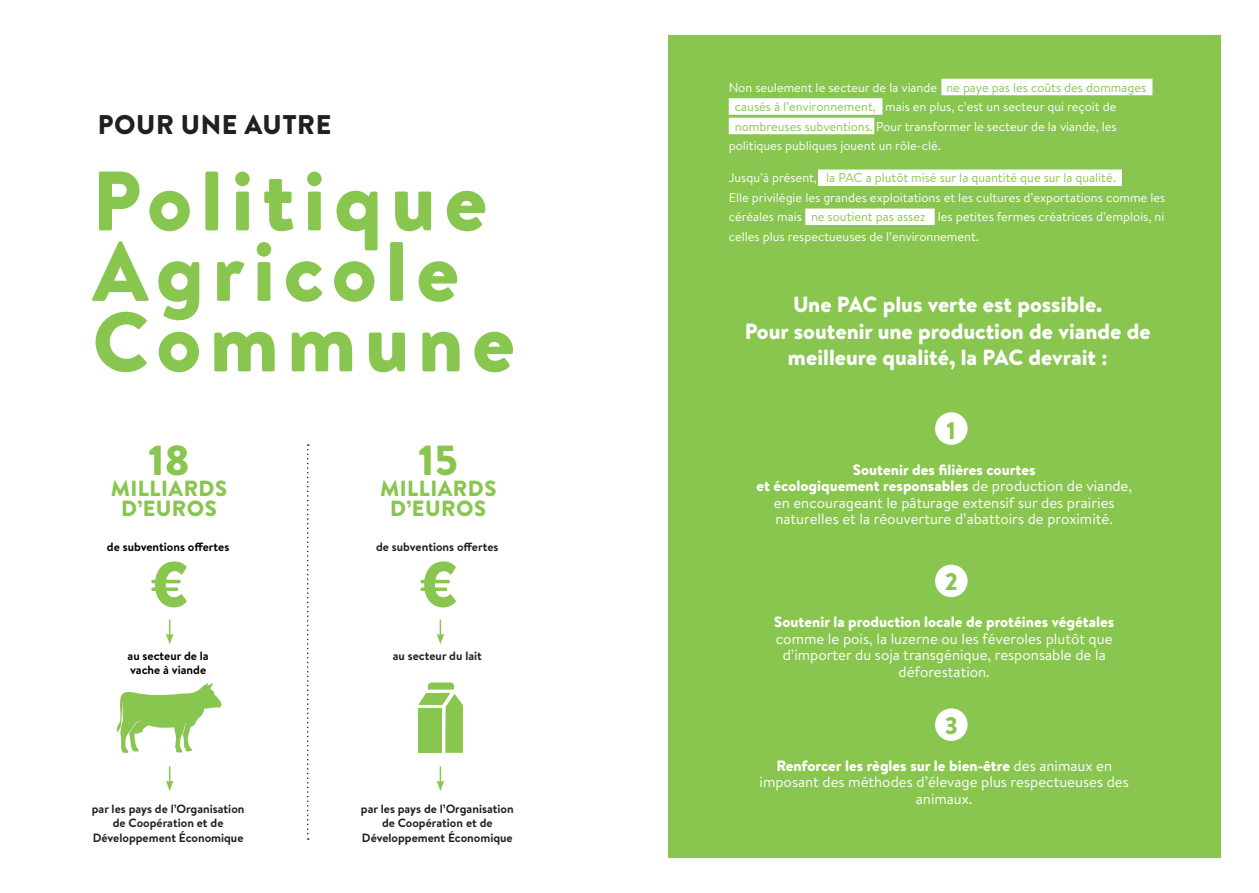
<style>
.page{position:relative;width:1259px;height:893px;background:#fff}
.page>*{position:absolute;margin:0;border:0;box-sizing:border-box;transform-origin:0 0}
.t1{font:900 84px "Brandon Text";letter-spacing:.1em;color:#89c650}
.t2{font:900 63.9px "Brandon Text";color:#89c650}
.t3{font:900 42px "Brandon Text";color:#89c650}
.t4{font:900 27px "Brandon Text";letter-spacing:.02em;color:#231f20}
.t5{font:900 24px "Brandon Text";color:#89c650}
.t6{font:900 21.9px/26.4px "Brandon Text";color:#fff;text-align:center}
.t7{font:900 21.9px "Brandon Text";letter-spacing:.02em;color:#89c650}
.t8{font:15px/16.5px "Brandon Text";color:#fff;text-align:center}
.t9{font:900 15px "Brandon Text";color:#fff}
.t10{font:12.75px/19.5px "Brandon Text";color:#fff}
.t11{font:12.75px "Brandon Text";color:#89c650}
.t12{font:700 12px/14.4px "Brandon Text";color:#231f20;text-align:center}
.t13{font:700 12px/14.4px "Brandon Text";color:#000}
.s1{color:#89c650}
.s2{color:#fff}
.s3{font-weight:900}
</style>
<div class="page">
<svg style="left:116px;top:682px;width:106px;height:71px"></svg>
<svg style="left:418px;top:682px;width:45px;height:71px"></svg>
<div style="left:418px;top:708px;width:23px;height:45px;background:#89c650"></div>
<svg style="left:307px;top:444px;width:2px;height:396px"></svg>
<svg style="left:166px;top:620px;width:7px;height:24px"></svg>
<svg style="left:166px;top:766px;width:7px;height:25px"></svg>
<svg style="left:436px;top:620px;width:8px;height:24px"></svg>
<svg style="left:436px;top:766px;width:8px;height:25px"></svg>
<div style="left:668px;top:35px;width:552px;height:823px;background:#89c650"></div>
<div style="left:941px;top:79px;width:211px;height:16px;background:#fff"></div>
<div style="left:729px;top:98px;width:153px;height:17px;background:#fff"></div>
<div style="left:729px;top:118px;width:145px;height:16px;background:#fff"></div>
<div style="left:818px;top:169px;width:304px;height:17px;background:#fff"></div>
<div style="left:805px;top:208px;width:129px;height:17px;background:#fff"></div>
<div style="left:935px;top:412px;width:32px;height:33px;background:#fff;border-radius:50%"></div>
<div style="left:935px;top:565px;width:32px;height:32px;background:#fff;border-radius:50%"></div>
<div style="left:935px;top:708px;width:32px;height:33px;background:#fff;border-radius:50%"></div>
<p class="t4" style="left:98px;top:105px;width:235px">POUR UNE AUTRE</p>
<p class="t1" style="left:92px;top:142px;width:396px">Politique</p>
<p class="t1" style="left:92px;top:212px;width:368px">Agricole</p>
<p class="t1" style="left:92px;top:283px;width:424px">Commune</p>
<p class="t3" style="left:148px;top:430px;width:44px">18</p>
<p class="t7" style="left:111px;top:473px;width:118px">MILLIARDS</p>
<p class="t7" style="left:121px;top:493px;width:97px">D’EUROS</p>
<p class="t13" style="left:107px;top:539px;width:124px">de subventions offertes</p>
<p class="t2" style="left:150px;top:539px;width:40px">€</p>
<p class="t13" style="left:128px;top:648px;width:83px">au secteur de la vache à viande</p>
<p class="t12" style="left:92px;top:801px;width:154px">par les pays de l’Organisation de Coopération et de<br>Développement Économique</p>
<p class="t3" style="left:418px;top:430px;width:42px">15</p>
<p class="t7" style="left:380px;top:473px;width:118px">MILLIARDS</p>
<p class="t7" style="left:390px;top:493px;width:97px">D’EUROS</p>
<p class="t12" style="left:376px;top:539px;width:124px">de subventions offertes</p>
<p class="t2" style="left:419px;top:539px;width:40px">€</p>
<p class="t12" style="left:393px;top:648px;width:91px">au secteur du lait</p>
<p class="t12" style="left:361px;top:801px;width:154px">par les pays de l’Organisation de Coopération et de<br>Développement Économique</p>
<p class="t10" style="left:729px;top:77px;width:425px">Non seulement le secteur de la viande <span class="s1">ne paye pas les coûts des dommages</span>..</p>
<p class="t10" style="left:729px;top:96px;width:389px">..<span class="s1">causés à l’environnement,</span>.. mais en plus, c’est un secteur qui reçoit de</p>
<p class="t10" style="left:729px;top:116px;width:389px">..<span class="s1">nombreuses subventions.</span> Pour transformer le secteur de la viande, les</p>
<p class="t10" style="left:729px;top:135px;width:214px">politiques publiques jouent un rôle-clé.</p>
<p class="t11" style="left:729px;top:169px;width:395px"><span class="s2">Jusqu’à présent,</span> la PAC a plutôt misé sur la quantité que sur la qualité.<span class="s2">..</span></p>
<p class="t10" style="left:729px;top:187px;width:438px">Elle privilégie les grandes exploitations et les cultures d’exportations comme les céréales mais <span class="s1">ne soutient pas assez</span>.. les petites fermes créatrices d’emplois, ni</p>
<p class="t10" style="left:729px;top:226px;width:252px">celles plus respectueuses de l’environnement.</p>
<p class="t6" style="left:745px;top:291px;width:407px">Une PAC plus verte est possible.<br>Pour soutenir une production de viande de meilleure qualité, la PAC devrait :</p>
<p class="t5" style="left:946px;top:413px;width:11px">1</p>
<p class="t9" style="left:853px;top:459px;width:184px">Soutenir des filières courtes</p>
<p class="t8" style="left:756px;top:477px;width:377px"><span class="s3">et écologiquement responsables</span> de production de viande, en encourageant le pâturage extensif sur des prairies naturelles et la réouverture d’abattoirs de proximité.</p>
<p class="t5" style="left:944px;top:564px;width:15px">2</p>
<p class="t8" style="left:774px;top:613px;width:341px"><span class="s3">Soutenir la production locale de protéines végétales </span>comme le pois, la luzerne ou les féveroles plutôt que d’importer du soja transgénique, responsable de la déforestation.</p>
<p class="t5" style="left:944px;top:709px;width:15px">3</p>
<p class="t8" style="left:759px;top:757px;width:371px"><span class="s3">Renforcer les règles sur le bien-être</span> des animaux en imposant des méthodes d’élevage plus respectueuses des animaux.</p>
</div>
